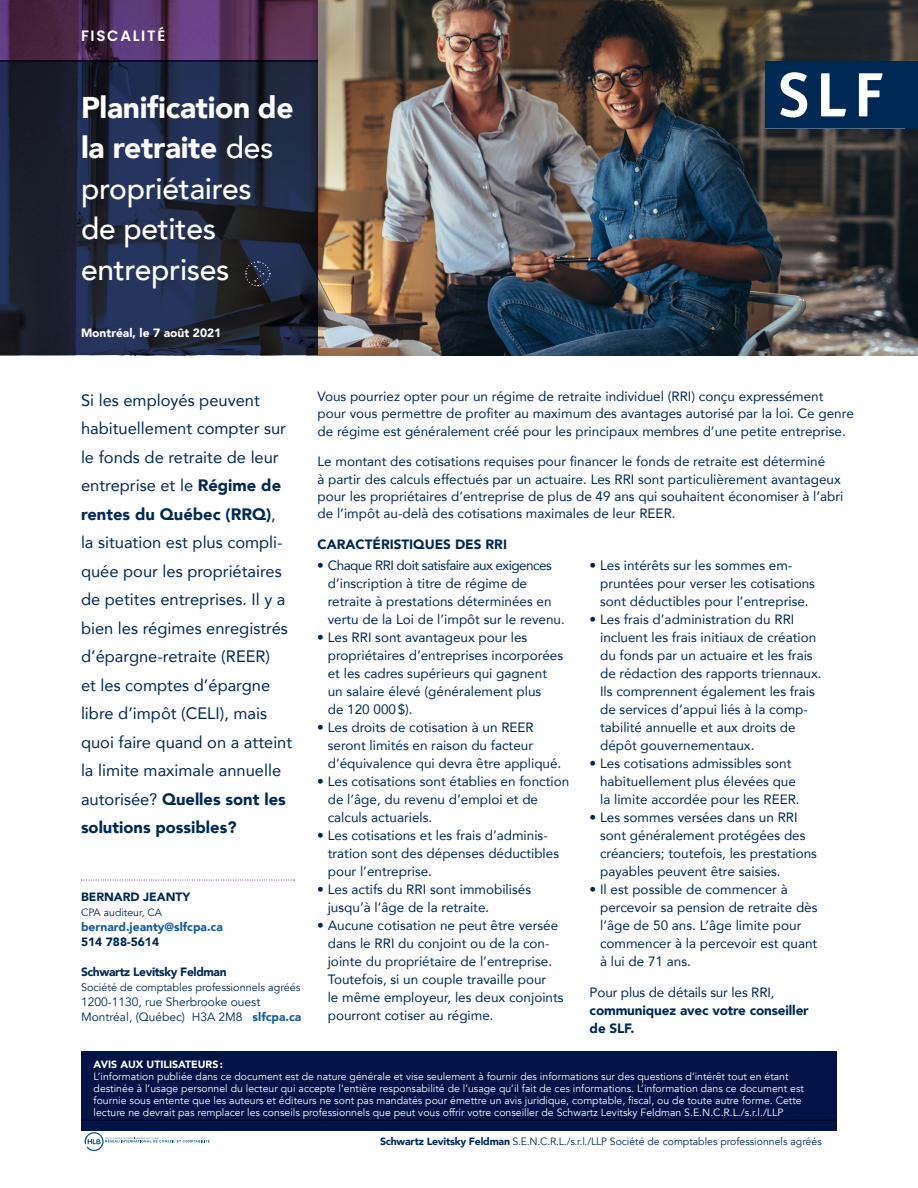
<style>
.page{position:relative;width:918px;height:1188px;background:#fff}
.page>*{position:absolute;margin:0;border:0;box-sizing:border-box;transform-origin:0 0}
.t1{font:500 30px/40.5px "Avenir";letter-spacing:-.01em;color:#fff}
.t2{font:16.5px/28.5px "Avenir";color:#002855}
.t3{font:600 15px "Poppins";letter-spacing:.11em;color:#fff}
.t4{font:13.5px/18px "Avenir";color:#002855}
.t5{font:900 13.5px/18px "Avenir";letter-spacing:-.01em;color:#002855}
.t6{font:12px/15px "Avenir";color:#002855}
.t7{font:900 12px/15px "Avenir";color:#175d9e}
.t8{font:900 12px "Avenir";letter-spacing:-.03em;color:#002855}
.t9{font:900 12px "Avenir";color:#fff}
.t10{font:900 12px "Avenir";color:#002855}
.t11{font:10.8px "Avenir";color:#002855}
.t12{font:10.5px/12px "Avenir";color:#fff}
.t13{font:10.5px "Avenir";color:#002855}
.t14{font:900 10.5px "Avenir";color:#fff}
.s1{font-weight:900}
.s2{font-weight:400}
.s3{color:#002855}
.s4{font-weight:900;color:#175d9e}
</style>
<div class="page">
<img style="left:318px;top:0;width:600px;height:355px">
<svg style="left:765px;top:61px;width:153px;height:68px;background:#2a4b70"></svg>
<svg style="left:0;top:61px;width:318px;height:294px;background:#1e263d"></svg>
<svg style="left:0;top:0;width:318px;height:61px;background:#522e57"></svg>
<svg style="left:245px;top:261px;width:26px;height:26px"></svg>
<svg style="left:81px;top:880px;width:213px;height:1px"></svg>
<svg style="left:85px;top:1132px;width:125px;height:19px"></svg>
<div style="left:81px;top:1052px;width:756px;height:79px;background:#011347"></div>
<p class="t3" style="left:81px;top:27px;width:86px">FISCALITÉ</p>
<p class="t1" style="left:81px;top:85px;width:214px"><span class="s1">Planification de la retraite</span> des propriétaires de petites entreprises</p>
<p class="t9" style="left:81px;top:322px;width:142px">Montréal, le 7 août 2021</p>
<p class="t4" style="left:318px;top:388px;width:538px;line-height:17.2px">Vous pourriez opter pour un régime de retraite individuel (RRI) conçu expressément pour vous permettre de profiter au maximum des avantages autorisé par la loi. Ce genre de régime est généralement créé pour les principaux membres d’une petite entreprise.</p>
<p class="t4" style="left:318px;top:453px;width:528px;line-height:17.2px">Le montant des cotisations requises pour financer le fonds de retraite est déterminé<br>à partir des calculs effectués par un actuaire. Les RRI sont particulièrement avantageux pour les propriétaires d’entreprise de plus de 49 ans qui souhaitent économiser à l’abri de l’impôt au-delà des cotisations maximales de leur REER.</p>
<p class="t5" style="left:318px;top:535px;width:191px">CARACTÉRISTIQUES DES RRI</p>
<p class="t4" style="left:328px;top:556px;width:239px;text-indent:-11px">• Chaque RRI doit satisfaire aux exigences d’inscription à titre de régime de retraite à prestations déterminées en vertu de la Loi de l’impôt sur le revenu.</p>
<p class="t4" style="left:328px;top:628px;width:237px;text-indent:-11px">• Les RRI sont avantageux pour les propriétaires d’entreprises incorporées et les cadres supérieurs qui gagnent un salaire élevé (généralement plus<br>de 120 000$).</p>
<p class="t4" style="left:328px;top:718px;width:235px;text-indent:-11px">• Les droits de cotisation à un REER seront limités en raison du facteur d’équivalence qui devra être appliqué.</p>
<p class="t4" style="left:328px;top:772px;width:243px;text-indent:-11px">• Les cotisations sont établies en fonction de l’âge, du revenu d’emploi et de calculs actuariels.</p>
<p class="t4" style="left:328px;top:826px;width:233px;text-indent:-11px">• Les cotisations et les frais d’adminis&shy;tration sont des dépenses déductibles pour l’entreprise.</p>
<p class="t4" style="left:328px;top:880px;width:205px;text-indent:-11px">• Les actifs du RRI sont immobilisés jusqu’à l’âge de la retraite.</p>
<p class="t4" style="left:328px;top:916px;width:237px;text-indent:-11px">• Aucune cotisation ne peut être versée dans le RRI du conjoint ou de la con&shy;jointe du propriétaire de l’entreprise.<br>Toutefois, si un couple travaille pour<br>le même employeur, les deux conjoints pourront cotiser au régime.</p>
<p class="t2" style="left:81px;top:385px;width:213px">Si les employés peuvent habituellement compter sur le fonds de retraite de leur entreprise et le <span class="s1">Régime de rentes du Québec (RRQ)</span>, la situation est plus compli&shy;quée pour les propriétaires de petites entreprises. Il y a bien les régimes enregistrés d’épargne-retraite (REER)<br>et les comptes d’épargne libre d’impôt (CELI), mais quoi faire quand on a atteint la limite maximale annuelle autorisée? <span class="s1">Quelles sont les solutions possibles?</span></p>
<p class="t4" style="left:600px;top:556px;width:216px;text-indent:-11px">• Les intérêts sur les sommes em&shy;pruntées pour verser les cotisations sont déductibles pour l’entreprise.</p>
<p class="t4" style="left:600px;top:610px;width:223px;text-indent:-11px">• Les frais d’administration du RRI incluent les frais initiaux de création du fonds par un actuaire et les frais de rédaction des rapports triennaux.<br>Ils comprennent également les frais de services d’appui liés à la comp&shy;tabilité annuelle et aux droits de dépôt gouvernementaux.</p>
<p class="t4" style="left:600px;top:754px;width:201px;text-indent:-11px">• Les cotisations admissibles sont habituellement plus élevées que la limite accordée pour les REER.</p>
<p class="t4" style="left:600px;top:808px;width:218px;text-indent:-11px">• Les sommes versées dans un RRI sont généralement protégées des créanciers; toutefois, les prestations payables peuvent être saisies.</p>
<p class="t4" style="left:600px;top:880px;width:219px;text-indent:-11px">• Il est possible de commencer à percevoir sa pension de retraite dès l’âge de 50 ans. L’âge limite pour commencer à la percevoir est quant à lui de 71 ans.</p>
<p class="t5" style="left:590px;top:983px;width:221px"><span class="s2">Pour plus de détails sur les RRI, </span>communiquez avec votre conseiller de SLF.</p>
<p class="t10" style="left:81px;top:886px;width:111px">BERNARD JEANTY</p>
<p class="t13" style="left:81px;top:906px;width:83px">CPA auditeur, CA</p>
<p class="t7" style="left:81px;top:919px;width:143px">bernard.jeanty@slfcpa.ca<br><span class="s3">514 788-5614</span></p>
<p class="t8" style="left:81px;top:961px;width:147px">Schwartz Levitsky Feldman</p>
<p class="t11" style="left:81px;top:981px;width:221px">Société de comptables professionnels agréés</p>
<p class="t6" style="left:81px;top:994px;width:222px">1200-1130, rue Sherbrooke ouest<br>Montréal, (Québec) H3A 2M8 <span class="s4">slfcpa.ca</span></p>
<p class="t14" style="left:94px;top:1055px;width:131px">AVIS AUX UTILISATEURS:</p>
<p class="t12" style="left:94px;top:1071px;width:712px">L’information publiée dans ce document est de nature générale et vise seulement à fournir des informations sur des questions d’intérêt tout en étant destinée à l’usage personnel du lecteur qui accepte l’entière responsabilité de l’usage qu’il fait de ces informations. L’information dans ce document est fournie sous entente que les auteurs et éditeurs ne sont pas mandatés pour émettre un avis juridique, comptable, fiscal, ou de toute autre forme. Cette lecture ne devrait pas remplacer les conseils professionnels que peut vous offrir votre conseiller de Schwartz Levitsky Feldman S.E.N.C.R.L./s.r.l./LLP</p>
<p class="t13" style="left:380px;top:1135px;width:443px"><span class="s1">Schwartz Levitsky Feldman</span> S.E.N.C.R.L./s.r.l./LLP Société de comptables professionnels agréés</p>
</div>
